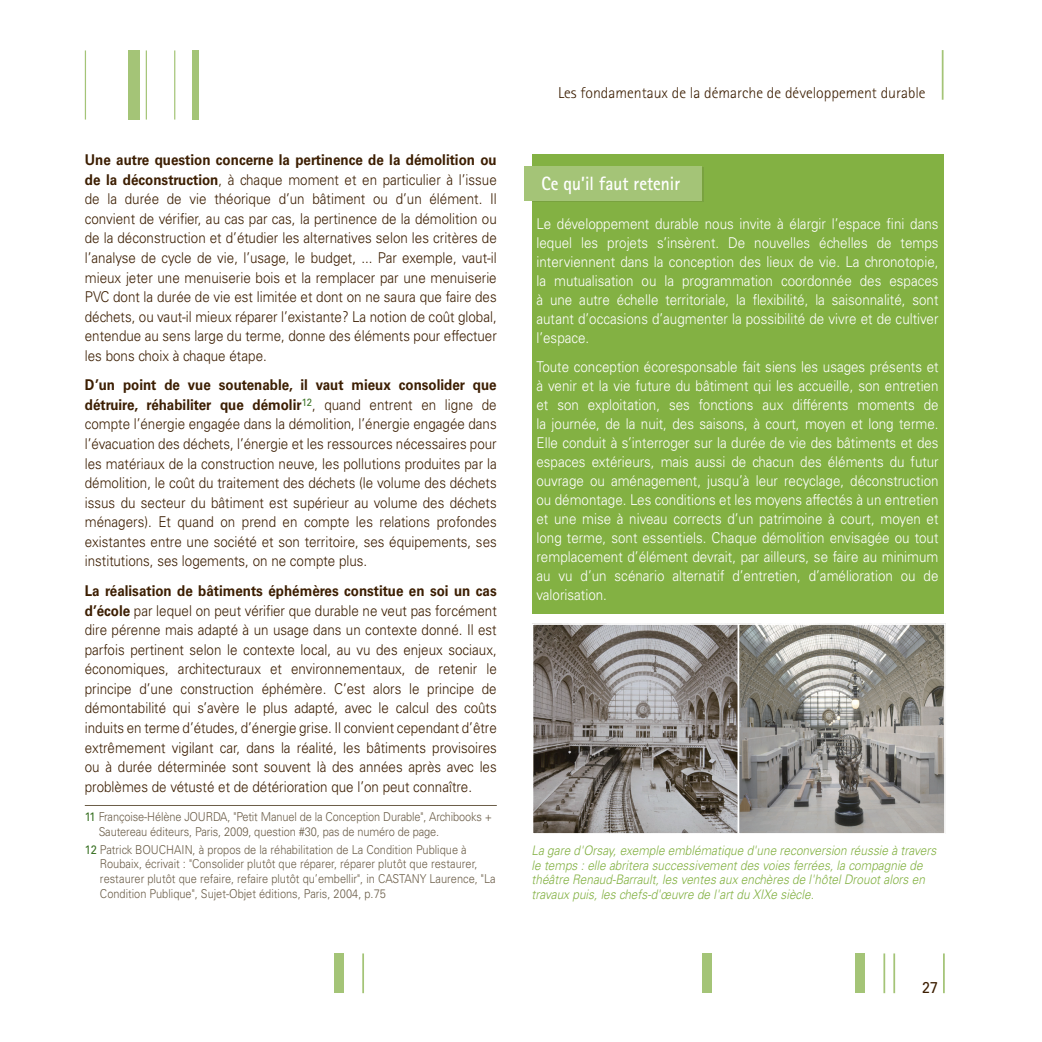
<style>
.page{position:relative;width:1042px;height:1042px;background:#fff}
.page>*{position:absolute;margin:0;border:0;box-sizing:border-box;transform-origin:0 0}
.t1{font:700 19.25px "Rotis Sans Serif";color:#fff;scale:.9 1}
.t2{font:300 15.75px "Rotis Sans Serif";color:#3c1e02}
.t3{font:15.75px "Univers LT Std";color:#3c1e02;scale:.9 1}
.t4{font:300 14.88px/19.6px "Univers LT Std";color:#3c1e02;text-align:justify;scale:.9 1}
.t5{font:300 14.88px/19.1px "Univers LT Std";color:#fff;text-align:justify;scale:.9 1}
.t6{font:italic 300 13.12px/14.7px "Univers LT Std";color:#83b143;scale:.9 1}
.t7{font:300 12.25px/14.9px "Univers LT Std";color:#6b5d48;scale:.9 1}
.s1{font-weight:700}
.s2{font-weight:400;color:#397123}
</style>
<div class="page">
<hr style="left:893px;top:953px;width:2px;height:40px;background:#a4c477">
<hr style="left:942px;top:953px;width:2px;height:40px;background:#a4c477">
<hr style="left:883px;top:953px;width:2px;height:40px;background:#a4c477">
<hr style="left:362px;top:953px;width:2px;height:40px;background:#a4c477">
<div style="left:855px;top:953px;width:10px;height:40px;background:#a4c477"></div>
<div style="left:701px;top:953px;width:10px;height:40px;background:#a4c477"></div>
<div style="left:334px;top:953px;width:10px;height:40px;background:#a4c477"></div>
<div style="left:531px;top:154px;width:412px;height:459px;background:#83b143"></div>
<div style="left:531px;top:167px;width:172px;height:35px;background:#a4c477"></div>
<div style="left:524px;top:166px;width:178px;height:34px;background:#a4c477"></div>
<hr style="left:941px;top:50px;width:2px;height:50px;background:#a4c477">
<hr style="left:85px;top:805px;width:412px;height:1px;background:#6b5d48">
<img style="left:534px;top:626px;width:408px;height:205px">
<div style="left:531px;top:623px;width:208px;height:211px;border:2px solid #fff"></div>
<div style="left:737px;top:623px;width:208px;height:211px;border:2px solid #fff"></div>
<hr style="left:174px;top:50px;width:1px;height:69px;background:#a4c477">
<hr style="left:146px;top:50px;width:1px;height:69px;background:#a4c477">
<hr style="left:85px;top:50px;width:1px;height:69px;background:#a4c477">
<div style="left:192px;top:50px;width:7px;height:69px;background:#a4c477"></div>
<div style="left:129px;top:50px;width:11px;height:69px;background:#a4c477"></div>
<p class="t4" style="left:85px;top:150px;width:459px"><span class="s1">Une autre question concerne la pertinence de la démolition ou de la déconstruction</span>, à chaque moment et en particulier à l’issue de la durée de vie théorique d’un bâtiment ou d’un élément. Il convient de vérifier, au cas par cas, la pertinence de la démolition ou de la déconstruction et d’étudier les alternatives selon les critères de l’analyse de cycle de vie, l’usage, le budget, ... Par exemple, vaut-il mieux jeter une menuiserie bois et la remplacer par une menuiserie PVC dont la durée de vie est limitée et dont on ne saura que faire des déchets, ou vaut-il mieux réparer l’existante? La notion de coût global, entendue au sens large du terme, donne des éléments pour effectuer les bons choix à chaque étape.</p>
<p class="t4" style="left:85px;top:375px;width:459px"><span class="s1">D’un point de vue soutenable, il vaut mieux consolider que détruire, réhabiliter que démolir</span><sup>12</sup>, quand entrent en ligne de compte l’énergie engagée dans la démolition, l’énergie engagée dans l’évacuation des déchets, l’énergie et les ressources nécessaires pour les matériaux de la construction neuve, les pollutions produites par la démolition, le coût du traitement des déchets (le volume des déchets issus du secteur du bâtiment est supérieur au volume des déchets ménagers). Et quand on prend en compte les relations profondes existantes entre une société et son territoire, ses équipements, ses institutions, ses logements, on ne compte plus.</p>
<p class="t4" style="left:85px;top:581px;width:459px"><span class="s1">La réalisation de bâtiments éphémères constitue en soi un cas d’école</span> par lequel on peut vérifier que durable ne veut pas forcément dire pérenne mais adapté à un usage dans un contexte donné. Il est parfois pertinent selon le contexte local, au vu des enjeux sociaux, économiques, architecturaux et environnementaux, de retenir le principe d’une construction éphémère. C’est alors le principe de démontabilité qui s’avère le plus adapté, avec le calcul des coûts induits en terme d’études, d’énergie grise. Il convient cependant d’être extrêmement vigilant car, dans la réalité, les bâtiments provisoires ou à durée déterminée sont souvent là des années après avec les problèmes de vétusté et de détérioration que l’on peut connaître.</p>
<p class="t7" style="left:99px;top:809px;width:439px;text-indent:-14px"><span class="s2">11</span> Françoise-Hélène JOURDA, "Petit Manuel de la Conception Durable", Archibooks +<br>Sautereau éditeurs, Paris, 2009, question #30, pas de numéro de page.</p>
<p class="t7" style="left:100px;top:841px;width:441px;text-indent:-15px"><span class="s2">12</span> Patrick BOUCHAIN, à propos de la réhabilitation de La Condition Publique à Roubaix, écrivait : "Consolider plutôt que réparer, réparer plutôt que restaurer, restaurer plutôt que refaire, refaire plutôt qu’embellir", in CASTANY Laurence, "La Condition Publique", Sujet-Objet éditions, Paris, 2004, p.75</p>
<p class="t2" style="left:558px;top:84px;width:369px">Les fondamentaux de la démarche de développement durable</p>
<p class="t1" style="left:541px;top:171px;width:155px">Ce qu’il faut retenir</p>
<p class="t5" style="left:536px;top:214px;width:448px">Le développement durable nous invite à élargir l’espace fini dans lequel les projets s’insèrent. De nouvelles échelles de temps interviennent dans la conception des lieux de vie. La chronotopie, la mutualisation ou la programmation coordonnée des espaces à une autre échelle territoriale, la flexibilité, la saisonnalité, sont autant d’occasions d’augmenter la possibilité de vivre et de cultiver l’espace.</p>
<p class="t5" style="left:536px;top:357px;width:448px">Toute conception écoresponsable fait siens les usages présents et à venir et la vie future du bâtiment qui les accueille, son entretien et son exploitation, ses fonctions aux différents moments de la journée, de la nuit, des saisons, à court, moyen et long terme.<br>Elle conduit à s’interroger sur la durée de vie des bâtiments et des espaces extérieurs, mais aussi de chacun des éléments du futur ouvrage ou aménagement, jusqu’à leur recyclage, déconstruction ou démontage. Les conditions et les moyens affectés à un entretien et une mise à niveau corrects d’un patrimoine à court, moyen et long terme, sont essentiels. Chaque démolition envisagée ou tout remplacement d’élément devrait, par ailleurs, se faire au minimum au vu d’un scénario alternatif d’entretien, d’amélioration ou de valorisation.</p>
<p class="t6" style="left:531px;top:843px;width:451px">La gare d'Orsay, exemple emblématique d'une reconversion réussie à travers le temps : elle abritera successivement des voies ferrées, la compagnie de théâtre Renaud-Barrault, les ventes aux enchères de l'hôtel Drouot alors en travaux puis, les chefs-d'œuvre de l'art du XIXe siècle.</p>
<p class="t3" style="left:922px;top:978px;width:19px">27</p>
</div>
